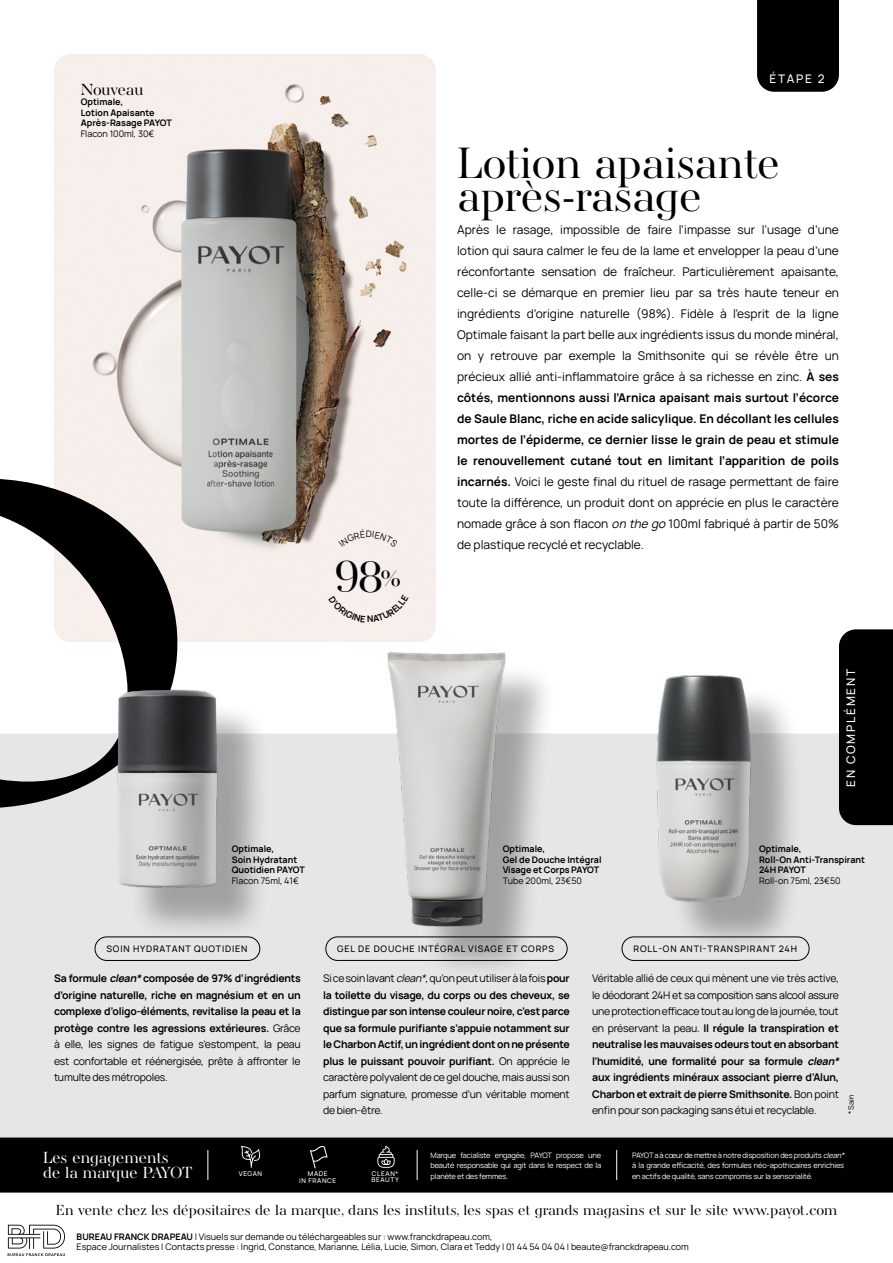
<style>
.page{position:relative;width:893px;height:1263px;background:#fff}
.page>*{position:absolute;margin:0;border:0;box-sizing:border-box;transform-origin:0 0}
.t1{font:45px/33px "AW Conqueror Std Didot";color:#000}
.t2{font:16.5px/15px "AW Conqueror Std Didot";color:#fff}
.t3{font:16.5px "AW Conqueror Std Didot";letter-spacing:-.015em;color:#000}
.t4{font:15px "AW Conqueror Std Didot";color:#000}
.t5{font:12px/21px "Manrope";color:#000;text-align:justify}
.t6{font:500 11.85px "Manrope";letter-spacing:.15em;color:#fff}
.t7{font:700 10.5px/16.5px "Manrope";letter-spacing:-.02em;color:#000;text-align:justify}
.t8{font:10.5px/16.5px "Manrope";letter-spacing:-.02em;color:#000}
.t9{font:9px/10.5px "Manrope";color:#000}
.t10{font:700 9px/10.5px "Manrope";color:#000}
.t11{font:500 9px "Manrope";letter-spacing:.09em;color:#000}
.t12{font:7.5px/10.5px "Manrope";letter-spacing:-.02em;color:#fff;text-align:justify}
.t13{font:7.5px "Manrope";color:#000}
.t14{font:500 6.6px/6.6px "Manrope";letter-spacing:.09em;color:#fff;text-align:center}
.s1{font-size:30px}
.s2{font-weight:700}
.s3{font-style:italic}
.s4{font-weight:400}
.s5{font-weight:400;font-style:italic}
.s6{font-weight:700;font-style:italic}
</style>
<div class="page">
<img style="left:54px;top:54px;width:382px;height:588px">
<div style="left:757px;top:0;width:82px;height:92px;background:#000"></div>
<svg style="left:0;top:478px;width:179px;height:211px"></svg>
<div style="left:0;top:733px;width:893px;height:404px;background:#e6e6e6"></div>
<div style="left:398px;top:662px;width:160px;height:318px;background:#000;opacity:.3"></div>
<img style="left:323px;top:652px;width:247px;height:275px">
<div style="left:666px;top:686px;width:138px;height:269px;background:#000;opacity:.3"></div>
<img style="left:592px;top:675px;width:247px;height:229px">
<div style="left:127px;top:700px;width:144px;height:241px;background:#000;opacity:.3"></div>
<img style="left:54px;top:689px;width:247px;height:199px">
<svg style="left:8px;top:1225px;width:57px;height:31px"></svg>
<div style="left:95px;top:937px;width:165px;height:24px;border:1px solid #000;border-radius:12px"></div>
<div style="left:326px;top:937px;width:241px;height:24px;border:1px solid #000;border-radius:12px"></div>
<div style="left:622px;top:937px;width:187px;height:24px;border:1px solid #000;border-radius:12px"></div>
<div style="left:839px;top:629px;width:54px;height:196px;background:#000"></div>
<div style="left:0;top:1137px;width:893px;height:55px;background:#000"></div>
<svg style="left:241px;top:1146px;width:19px;height:22px"></svg>
<svg style="left:310px;top:1146px;width:17px;height:22px"></svg>
<svg style="left:377px;top:1146px;width:18px;height:22px"></svg>
<hr style="left:207px;top:1150px;width:1px;height:30px;background:#fff">
<hr style="left:417px;top:1150px;width:1px;height:30px;background:#fff">
<hr style="left:616px;top:1150px;width:1px;height:30px;background:#fff">
<svg style="left:339px;top:529px;width:59px;height:18px"></svg>
<div style="left:328px;top:595px;width:80px;height:27px;background:#f8eeec"></div>
<h2 class="t3" style="left:81px;top:81px;width:64px">Nouveau</h2>
<p class="t10" style="left:81px;top:96px;width:93px">Optimale,<br>Lotion Apaisante<br>Après-Rasage PAYOT</p>
<p class="t9" style="left:81px;top:128px;width:75px">Flacon 100ml, 30€</p>
<h1 class="t1" style="left:334px;top:560px;width:69px">98<span class="s1">%</span></h1>
<p class="t6" style="left:769px;top:70px;width:57px">ÉTAPE 2</p>
<h1 class="t1" style="left:457px;top:150px;width:325px">Lotion apaisante après-rasage</h1>
<p class="t5" style="left:457px;top:218px;width:383px">Après le rasage, impossible de faire l’impasse sur l’usage d’une lotion qui saura calmer le feu de la lame et envelopper la peau d’une réconfortante sensation de fraîcheur. Particulièrement apaisante, celle-ci se démarque en premier lieu par sa très haute teneur en ingrédients d’origine naturelle (98%). Fidèle à l’esprit de la ligne Optimale faisant la part belle aux ingrédients issus du monde minéral, on y retrouve par exemple la Smithsonite qui se révèle être un précieux allié anti-inflammatoire grâce à sa richesse en zinc. <span class="s2">À ses côtés, mentionnons aussi l’Arnica apaisant mais surtout l’écorce de Saule Blanc, riche en acide salicylique. En décollant les cellules mortes de l’épiderme, ce dernier lisse le grain de peau et stimule le renouvellement cutané tout en limitant l’apparition de poils incarnés.</span> Voici le geste final du rituel de rasage permettant de faire toute la différence, un produit dont on apprécie en plus le caractère nomade grâce à son flacon <span class="s3">on the go</span> 100ml fabriqué à partir de 50% de plastique recyclé et recyclable.</p>
<p class="t6" style="left:841px;top:787px;width:120px;rotate:-90deg">EN COMPLÉMENT</p>
<p class="t10" style="left:232px;top:843px;width:75px">Optimale,<br>Soin Hydratant<br>Quotidien PAYOT</p>
<p class="t9" style="left:232px;top:874px;width:69px">Flacon 75ml, 41€</p>
<p class="t10" style="left:503px;top:843px;width:100px">Optimale,<br>Gel de Douche Intégral<br>Visage et Corps PAYOT</p>
<p class="t9" style="left:503px;top:874px;width:81px">Tube 200ml, 23€50</p>
<p class="t10" style="left:759px;top:843px;width:108px">Optimale,<br>Roll-On Anti-Transpirant<br>24H PAYOT</p>
<p class="t9" style="left:759px;top:874px;width:83px">Roll-on 75ml, 23€50</p>
<p class="t11" style="left:106px;top:941px;width:142px">SOIN HYDRATANT QUOTIDIEN</p>
<p class="t7" style="left:54px;top:969px;width:248px">Sa formule <span class="s3">clean*</span>composée de 97% d’ingrédients d’origine naturelle, riche en magnésium et en un complexe d’oligo-éléments, revitalise la peau et la protège contre les agressions extérieures. <span class="s4">Grâce à elle, les signes de fatigue s’estompent, la peau est confortable et réénergisée, prête à affronter le tumulte des métropoles.</span></p>
<p class="t11" style="left:337px;top:941px;width:218px">GEL DE DOUCHE INTÉGRAL VISAGE ET CORPS</p>
<p class="t11" style="left:633px;top:941px;width:165px">ROLL-ON ANTI-TRANSPIRANT 24H</p>
<p class="t7" style="left:323px;top:969px;width:248px"><span class="s4">Si ce soin lavant</span> <span class="s5">clean*,</span><span class="s4">qu’on peut utiliser à la fois</span> pour la toilette du visage, du corps ou des cheveux, se distingue par son intense couleur noire, c’est parce que sa formule purifiante s’appuie notamment sur le Charbon Actif, un ingrédient dont on ne présente plus le puissant pouvoir purifiant. <span class="s4">On apprécie le caractère polyvalent de ce gel douche, mais aussi son parfum signature, promesse d’un véritable moment de bien-être.</span></p>
<p class="t8" style="left:592px;top:970px;width:252px">Véritable allié de ceux qui mènent une vie très active, le déodorant 24H et sa composition sans alcool assure une protection efficace tout au long de la journée, tout en préservant la peau. <span class="s2">Il régule la transpiration et neutralise les mauvaises odeurs tout en absorbant l’humidité, une formalité pour sa formule</span> <span class="s6">clean* </span><span class="s2">aux ingrédients minéraux associant pierre d’Alun, Charbon et extrait de pierre Smithsonite.</span> Bon point enfin pour son packaging sans étui et recyclable.</p>
<p class="t13" style="left:845px;top:1114px;width:21px;rotate:-90deg">* Sain</p>
<p class="t12" style="left:430px;top:1149px;width:172px">Marque facialiste engagée, PAYOT propose une beauté responsable qui agit dans le respect de la planète et des femmes.</p>
<p class="t12" style="left:632px;top:1149px;width:216px;text-align:left">PAYOT a à cœur de mettre à notre disposition des produits <span class="s3">clean* </span>à la grande efficacité, des formules néo-apothicaires enrichies en actifs de qualité, sans compromis sur la sensorialité.</p>
<p class="t4" style="left:56px;top:1203px;width:783px">En vente chez les dépositaires de la marque, dans les instituts, les spas et grands magasins et sur le site www.payot.com</p>
<h2 class="t2" style="left:43px;top:1151px;width:151px">Les engagements<br>de la marque PAYOT</h2>
<p class="t14" style="left:239px;top:1169px;width:25px">VEGAN</p>
<p class="t14" style="left:299px;top:1170px;width:39px">MADE<br>IN FRANCE</p>
<p class="t14" style="left:372px;top:1169px;width:29px;text-align:left">CLEAN*<br>BEAUTY</p>
<p class="t9" style="left:77px;top:1231px;width:614px"><span class="s2">BUREAU FRANCK DRAPEAU</span> | Visuels sur demande ou téléchargeables sur : www.franckdrapeau.com,<br>Espace Journalistes | Contacts presse : Ingrid, Constance, Marianne, Lélia, Lucie, Simon, Clara et Teddy | 01 44 54 04 04 | beaute@franckdrapeau.com</p>
</div>
